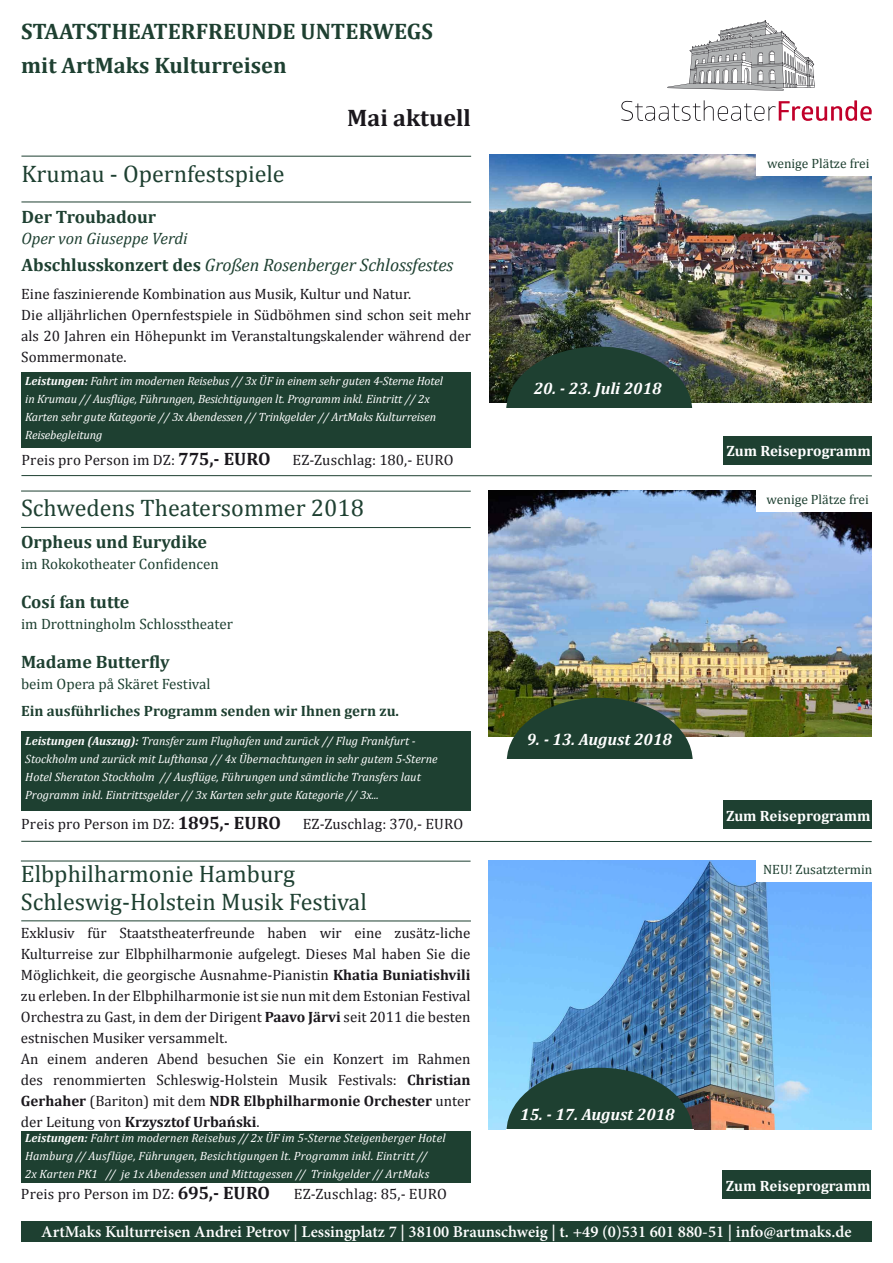
<style>
.page{position:relative;width:893px;height:1263px;background:#fff}
.page>*{position:absolute;margin:0;border:0;box-sizing:border-box;transform-origin:0 0}
.t1{font:24px/28.8px "Cambria";color:#1e4031}
.t2{font:700 24px "Cambria";color:#1a171c}
.t3{font:700 22.5px/34.5px "Cambria";color:#1e4031}
.t4{font:700 18px "Cambria";color:#1e4031}
.t5{font:italic 18px "Cambria";letter-spacing:-.005em;color:#1e4031}
.t6{font:600 16.5px "Minion Pro";color:#fff}
.t7{font:italic 700 16.5px "Cambria";color:#fff}
.t8{font:italic 16.5px "Cambria";color:#1e4031}
.t9{font:15px/21px "Cambria";color:#1a171c}
.t10{font:15px "Cambria";color:#1e4031}
.t11{font:700 15px "Cambria";color:#fff}
.t12{font:700 15px "Cambria";color:#1e4031}
.t13{font:13.5px "Cambria";color:#1e4031}
.t14{font:italic 12px/18px "Cambria";color:#fff}
.s1{font-weight:700;font-style:normal}
.s2{font-weight:700}
.s3{font-weight:700;font-size:18px}
</style>
<div class="page">
<div style="left:21px;top:1221px;width:851px;height:21px;background:#1e4031"></div>
<div style="left:21px;top:373px;width:450px;height:75px;background:#1e4031"></div>
<img style="left:489px;top:155px;width:383px;height:247px">
<div style="left:506px;top:347px;width:186px;height:127px;background:#1e4031;border-radius:50%"></div>
<div style="left:506px;top:408px;width:187px;height:71px;background:#fff"></div>
<hr style="left:21px;top:202px;width:450px;height:1px;background:#1e4031">
<hr style="left:21px;top:156px;width:450px;height:1px;background:#1e4031">
<div style="left:723px;top:436px;width:149px;height:28px;background:#1e4031"></div>
<div style="left:21px;top:731px;width:450px;height:80px;background:#1e4031"></div>
<img style="left:489px;top:491px;width:382px;height:245px">
<div style="left:507px;top:698px;width:186px;height:127px;background:#1e4031;border-radius:50%"></div>
<div style="left:506px;top:759px;width:188px;height:71px;background:#fff"></div>
<hr style="left:21px;top:527px;width:450px;height:1px;background:#1e4031">
<hr style="left:21px;top:491px;width:450px;height:1px;background:#1e4031">
<div style="left:723px;top:801px;width:148px;height:28px;background:#1e4031"></div>
<hr style="left:21px;top:475px;width:851px;height:1px;background:#1e4031">
<div style="left:21px;top:1132px;width:450px;height:51px;background:#1e4031"></div>
<img style="left:489px;top:861px;width:382px;height:268px">
<div style="left:507px;top:1068px;width:185px;height:127px;background:#1e4031;border-radius:50%"></div>
<div style="left:506px;top:1129px;width:188px;height:71px;background:#fff"></div>
<hr style="left:21px;top:920px;width:450px;height:1px;background:#1e4031">
<hr style="left:21px;top:861px;width:450px;height:1px;background:#1e4031">
<div style="left:722px;top:1171px;width:149px;height:28px;background:#1e4031"></div>
<hr style="left:21px;top:841px;width:851px;height:1px;background:#1e4031">
<svg style="left:621px;top:100px;width:251px;height:21px"></svg>
<svg style="left:667px;top:20px;width:148px;height:71px"></svg>
<div style="left:756px;top:154px;width:116px;height:21px;background:#fff"></div>
<div style="left:756px;top:491px;width:115px;height:21px;background:#fff"></div>
<div style="left:756px;top:860px;width:115px;height:22px;background:#fff"></div>
<h2 class="t3" style="left:21px;top:13px;width:413px">STAATSTHEATERFREUNDE UNTERWEGS mit ArtMaks Kulturreisen</h2>
<h1 class="t2" style="left:347px;top:104px;width:125px">Mai aktuell</h1>
<h1 class="t1" style="left:21px;top:159px;width:265px">Krumau - Opernfestspiele</h1>
<p class="t4" style="left:21px;top:206px;width:136px">Der Troubadour</p>
<p class="t8" style="left:21px;top:229px;width:168px">Oper von Giuseppe Verdi</p>
<p class="t5" style="left:21px;top:254px;width:433px"><span class="s1">Abschlusskonzert des</span> Großen Rosenberger Schlossfestes</p>
<p class="t9" style="left:21px;top:283px;width:451px">Eine faszinierende Kombination aus Musik, Kultur und Natur.<br>Die alljährlichen Opernfestspiele in Südböhmen sind schon seit mehr als 20 Jahren ein Höhepunkt im Veranstaltungskalender während der Sommermonate.</p>
<p class="t14" style="left:25px;top:372px;width:419px"><span class="s2">Leistungen:</span> Fahrt im modernen Reisebus // 3x ÜF in einem sehr guten 4-Sterne Hotel in Krumau // Ausflüge, Führungen, Besichtigungen lt. Programm inkl. Eintritt // 2x Karten sehr gute Kategorie // 3x Abendessen // Trinkgelder // ArtMaks Kulturreisen Reisebegleitung</p>
<p class="t9" style="left:21px;top:449px;width:251px">Preis pro Person im DZ: <span class="s3">775,- EURO</span></p>
<p class="t9" style="left:293px;top:449px;width:162px">EZ-Zuschlag: 180,- EURO</p>
<h1 class="t1" style="left:21px;top:493px;width:344px">Schwedens Theatersommer 2018</h1>
<p class="t4" style="left:21px;top:531px;width:187px">Orpheus und Eurydike</p>
<p class="t10" style="left:21px;top:554px;width:199px">im Rokokotheater Confidencen</p>
<p class="t4" style="left:21px;top:591px;width:110px">Cosí fan tutte</p>
<p class="t10" style="left:21px;top:614px;width:214px">im Drottningholm Schlosstheater</p>
<p class="t4" style="left:21px;top:651px;width:150px">Madame Butterfly</p>
<p class="t10" style="left:21px;top:674px;width:191px">beim Opera på Skäret Festival</p>
<p class="t12" style="left:21px;top:701px;width:380px">Ein ausführliches Programm senden wir Ihnen gern zu.</p>
<p class="t14" style="left:25px;top:732px;width:414px"><span class="s2">Leistungen (Auszug):</span> Transfer zum Flughafen und zurück // Flug Frankfurt - Stockholm und zurück mit Lufthansa // 4x Übernachtungen in sehr gutem 5-Sterne Hotel Sheraton Stockholm // Ausflüge, Führungen und sämtliche Transfers laut Programm inkl. Eintrittsgelder // 3x Karten sehr gute Kategorie // 3x...</p>
<p class="t9" style="left:21px;top:813px;width:261px">Preis pro Person im DZ: <span class="s3">1895,- EURO</span></p>
<p class="t9" style="left:303px;top:813px;width:162px">EZ-Zuschlag: 370,- EURO</p>
<h1 class="t1" style="left:21px;top:858px;width:347px">Elbphilharmonie Hamburg<br>Schleswig-Holstein Musik Festival</h1>
<p class="t9" style="left:21px;top:922px;width:451px">Exklusiv für Staatstheaterfreunde haben wir eine zusätz-liche Kulturreise zur Elbphilharmonie aufgelegt. Dieses Mal haben Sie die Möglichkeit, die georgische Ausnahme-Pianistin <span class="s2">Khatia Buniatishvili </span>zu erleben. In der Elbphilharmonie ist sie nun mit dem Estonian Festival Orchestra zu Gast, in dem der Dirigent <span class="s2">Paavo Järvi</span> seit 2011 die besten estnischen Musiker versammelt.<br>An einem anderen Abend besuchen Sie ein Konzert im Rahmen des renommierten Schleswig-Holstein Musik Festivals: <span class="s2">Christian Gerhaher</span> (Bariton) mit dem <span class="s2">NDR Elbphilharmonie Orchester</span> unter der Leitung von <span class="s2">Krzysztof Urbański</span>.</p>
<p class="t14" style="left:25px;top:1128px;width:422px"><span class="s2">Leistungen:</span> Fahrt im modernen Reisebus // 2x ÜF im 5-Sterne Steigenberger Hotel<br>Hamburg // Ausflüge, Führungen, Besichtigungen lt. Programm inkl. Eintritt //<br>2x Karten PK1 // je 1x Abendessen und Mittagessen // Trinkgelder // ArtMaks</p>
<p class="t9" style="left:21px;top:1183px;width:251px">Preis pro Person im DZ: <span class="s3">695,- EURO</span></p>
<p class="t9" style="left:294px;top:1183px;width:154px">EZ-Zuschlag: 85,- EURO</p>
<p class="t7" style="left:534px;top:378px;width:129px">20. - 23. Juli 2018</p>
<p class="t7" style="left:527px;top:729px;width:147px">9. - 13. August 2018</p>
<p class="t7" style="left:520px;top:1104px;width:156px">15. - 17. August 2018</p>
<p class="t13" style="left:767px;top:155px;width:104px">wenige Plätze frei</p>
<p class="t11" style="left:726px;top:442px;width:146px">Zum Reiseprogramm</p>
<p class="t13" style="left:767px;top:491px;width:104px">wenige Plätze frei</p>
<p class="t11" style="left:726px;top:806px;width:146px">Zum Reiseprogramm</p>
<p class="t13" style="left:763px;top:861px;width:111px">NEU! Zusatztermin</p>
<p class="t11" style="left:726px;top:1176px;width:146px">Zum Reiseprogramm</p>
<p class="t6" style="left:41px;top:1221px;width:812px">ArtMaks Kulturreisen Andrei Petrov | Lessingplatz 7 | 38100 Braunschweig | t. +49 (0)531 601 880-51 | info@artmaks.de</p>
</div>
